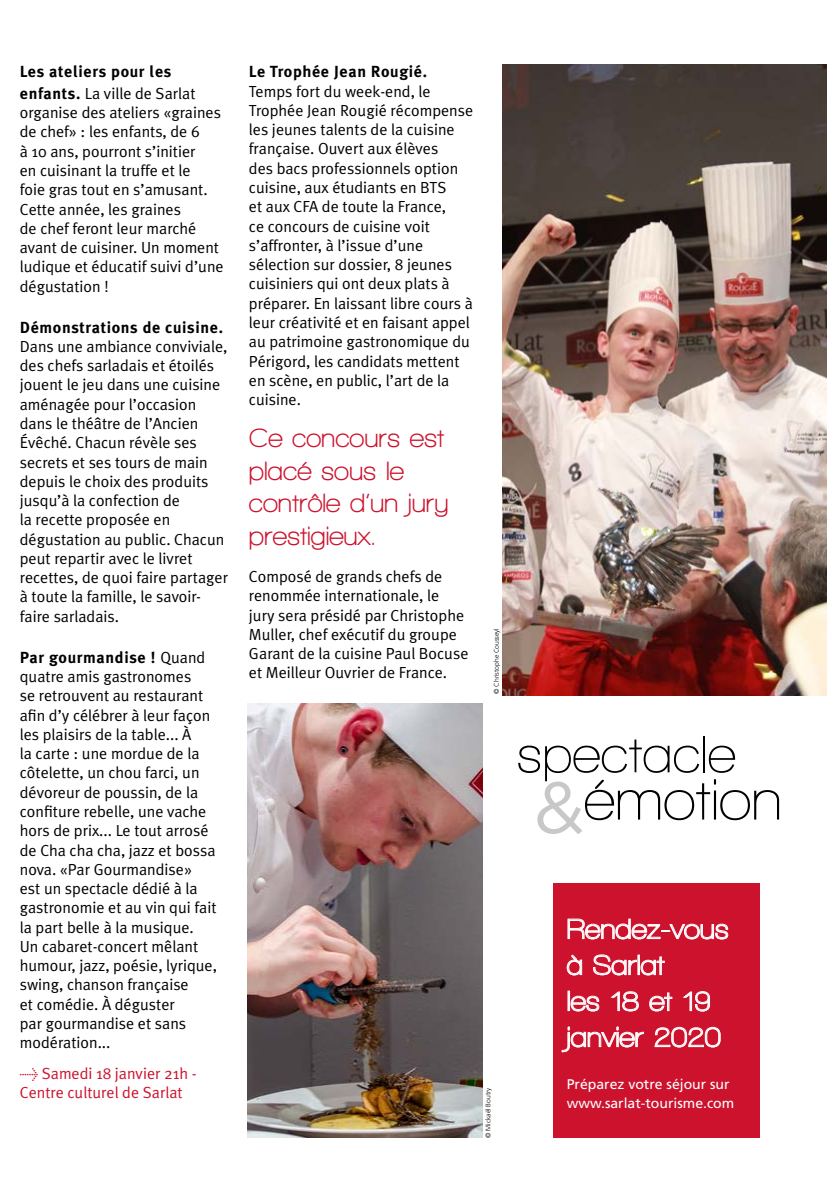
<style>
.page{position:relative;width:840px;height:1191px;background:#fff}
.page>*{position:absolute;margin:0;border:0;box-sizing:border-box;transform-origin:0 0}
.t1{font:600 59px "Walkway";color:#000}
.t2{font:600 53.2px "Walkway";color:#000}
.t3{font:700 28.8px/36px "Walkway";color:#fff}
.t4{font:700 27px/32.6px "Walkway";color:#cd122d}
.t5{font:16px/19.2px "Meta Plus Normal";color:#000}
.t6{font:700 16px "Meta Plus";letter-spacing:.04em;color:#000}
.t7{font:16px/19.2px "Meta Plus Normal";color:#cd122d}
.t8{font:14px/18.6px "Frutiger";color:#fff}
.t9{font:300 6.8px "Frutiger";color:#000}
.s1{font-family:"Meta Plus";font-weight:700}
.s2{font-family:"Meta Plus Normal";font-weight:400}
.s3{font-family:"Gotham";font-weight:400;font-size:72.6px;color:#c8c8c8}
</style>
<div class="page">
<div style="left:553px;top:883px;width:206px;height:254px;background:#cd122d"></div>
<svg style="left:567px;top:918px;width:160px;height:21px"></svg>
<svg style="left:566px;top:954px;width:16px;height:21px"></svg>
<svg style="left:593px;top:954px;width:71px;height:21px"></svg>
<svg style="left:570px;top:995px;width:29px;height:16px"></svg>
<svg style="left:610px;top:991px;width:28px;height:20px"></svg>
<svg style="left:649px;top:992px;width:23px;height:19px"></svg>
<svg style="left:682px;top:991px;width:27px;height:20px"></svg>
<svg style="left:561px;top:1026px;width:82px;height:26px"></svg>
<svg style="left:654px;top:1026px;width:66px;height:21px"></svg>
<img style="left:247px;top:703px;width:235px;height:434px">
<img style="left:502px;top:65px;width:323px;height:630px">
<p class="t6" style="left:20px;top:62px;width:153px">Les ateliers pour les</p>
<p class="t5" style="left:20px;top:84px;width:205px"><span class="s1">enfants.</span> La ville de Sarlat organise des ateliers «graines de chef» : les enfants, de 6<br>à 10 ans, pourront s’initier<br>en cuisinant la truffe et le<br>foie gras tout en s’amusant.<br>Cette année, les graines<br>de chef feront leur marché avant de cuisiner. Un moment ludique et éducatif suivi d’une dégustation !</p>
<p class="t6" style="left:20px;top:318px;width:204px">Démonstrations de cuisine.</p>
<p class="t5" style="left:20px;top:336px;width:210px">Dans une ambiance conviviale, des chefs sarladais et étoilés jouent le jeu dans une cuisine aménagée pour l’occasion dans le théâtre de l’Ancien<br>Évêché. Chacun révèle ses secrets et ses tours de main depuis le choix des produits jusqu’à la confection de<br>la recette proposée en dégustation au public. Chacun peut repartir avec le livret recettes, de quoi faire partager à toute la famille, le savoir&shy;faire sarladais.</p>
<p class="t6" style="left:20px;top:648px;width:187px">Par gourmandise ! <span class="s2">Quand</span></p>
<p class="t5" style="left:20px;top:666px;width:199px">quatre amis gastronomes<br>se retrouvent au restaurant afin d’y célébrer à leur façon les plaisirs de la table... À<br>la carte : une mordue de la côtelette, un chou farci, un dévoreur de poussin, de la confiture rebelle, une vache hors de prix... Le tout arrosé de Cha cha cha, jazz et bossa nova. «Par Gourmandise»<br>est un spectacle dédié à la gastronomie et au vin qui fait la part belle à la musique.<br>Un cabaret-concert mêlant humour, jazz, poésie, lyrique, swing, chanson française<br>et comédie. À déguster<br>par gourmandise et sans modération...</p>
<p class="t7" style="left:20px;top:1063px;width:178px">&gt; Samedi 18 janvier 21h -<br>Centre culturel de Sarlat</p>
<p class="t6" style="left:249px;top:63px;width:179px">Le Trophée Jean Rougié.</p>
<p class="t5" style="left:249px;top:81px;width:226px">Temps fort du week-end, le<br>Trophée Jean Rougié récompense les jeunes talents de la cuisine française. Ouvert aux élèves<br>des bacs professionnels option cuisine, aux étudiants en BTS<br>et aux CFA de toute la France,<br>ce concours de cuisine voit s’affronter, à l’issue d’une sélection sur dossier, 8 jeunes cuisiniers qui ont deux plats à préparer. En laissant libre cours à leur créativité et en faisant appel au patrimoine gastronomique du<br>Périgord, les candidats mettent en scène, en public, l’art de la cuisine.</p>
<h3 class="t4" style="left:249px;top:421px;width:201px">Ce concours est placé sous le contrôle d’un jury prestigieux.</h3>
<p class="t5" style="left:249px;top:566px;width:221px">Composé de grands chefs de renommée internationale, le jury sera présidé par Christophe<br>Muller, chef exécutif du groupe<br>Garant de la cuisine Paul Bocuse et Meilleur Ouvrier de France.</p>
<p class="t9" style="left:492px;top:694px;width:67px;rotate:-90deg">© Christophe Cousseyl</p>
<h2 class="t2" style="left:516px;top:726px;width:221px">spectacle</h2>
<h1 class="t1" style="left:534px;top:768px;width:249px"><span class="s3">&amp;</span>émotion</h1>
<p class="t9" style="left:484px;top:1137px;width:52px;rotate:-90deg">© Mickaël Boutry</p>
<h3 class="t3" style="left:566px;top:910px;width:163px">Rendez-vous à Sarlat<br>les 18 et 19 janvier 2020</h3>
<p class="t8" style="left:566px;top:1075px;width:169px">Préparez votre séjour sur www.sarlat-tourisme.com</p>
</div>
